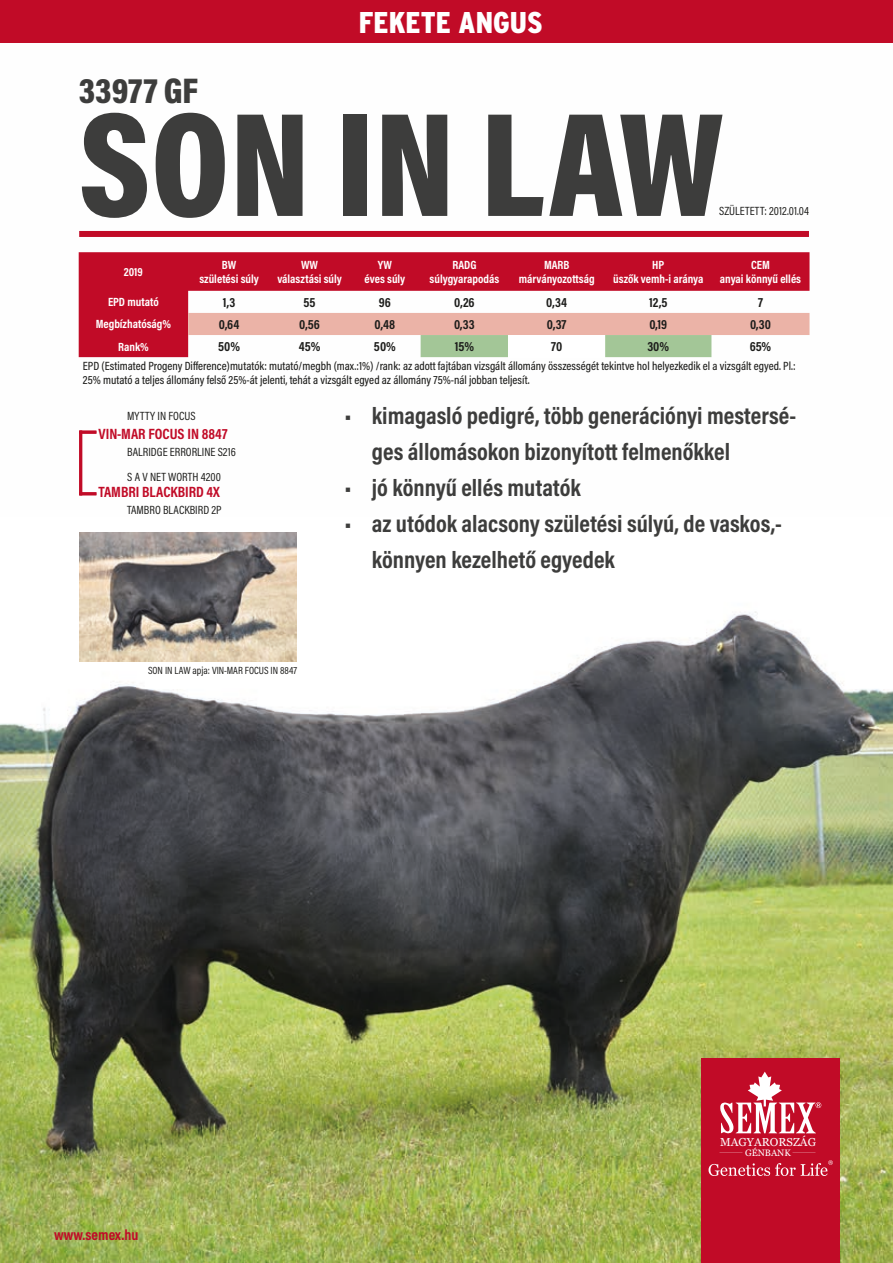
<style>
.page{position:relative;width:893px;height:1263px;background:#fff}
.page>*{position:absolute;margin:0;border:0;box-sizing:border-box;transform-origin:0 0}
.t1{font:900 150px "Acumin Pro Cond";color:#3d3d3c}
.t2{font:900 36px "Acumin Pro Cond";color:#3d3d3c}
.t3{font:900 30px "Interstate Condensed";color:#fff}
.t4{font:700 24px/36px "Acumin Pro Cond";color:#3d3d3c}
.t5{font:700 15px "Acumin Pro Cond";color:#c10b27}
.t6{font:700 13.5px "Acumin Pro Cond";letter-spacing:.005em;color:#1d1d1b}
.t7{font:500 12px/14.4px "Acumin Pro Cond";color:#1d1d1b}
.t8{font:700 12px/14.4px "Acumin Pro Cond";color:#fff;text-align:center}
.t9{font:12px/25.3px "Acumin Pro Cond";color:#1d1d1b}
.t10{font:11.55px "Georgia";color:#fff}
.t11{font:10.5px "Acumin Pro Cond";color:#1d1d1b}
.t12{font:9.3px "Georgia";color:#fff}
</style>
<div class="page">
<img style="left:0;top:252px;width:893px;height:1011px">
<div style="left:0;top:0;width:893px;height:43px;background:#c10b27"></div>
<hr style="left:79px;top:431px;width:3px;height:64px;background:#c10b27">
<hr style="left:79px;top:431px;width:17px;height:3px;background:#c10b27">
<hr style="left:79px;top:492px;width:17px;height:3px;background:#c10b27">
<img style="left:79px;top:532px;width:218px;height:129px">
<div style="left:79px;top:231px;width:730px;height:6px;background:#c10b27"></div>
<div style="left:702px;top:1059px;width:138px;height:204px;background:#c10b27"></div>
<svg style="left:720px;top:1071px;width:101px;height:62px"></svg>
<svg style="left:708px;top:1160px;width:125px;height:16px"></svg>
<svg style="left:79px;top:252px;width:730px;height:105px;fill:#c10b27"></svg>
<svg style="left:188px;top:313px;width:621px;height:44px"></svg>
<div style="left:508px;top:335px;width:97px;height:22px;background:#fff"></div>
<h2 class="t2" style="left:79px;top:67px;width:121px">33977 GF</h2>
<h3 class="t3" style="left:359px;top:6px;width:185px">FEKETE ANGUS</h3>
<h1 class="t1" style="left:79px;top:66px;width:647px">SON IN LAW</h1>
<p class="t9" style="left:719px;top:198px;width:91px">SZÜLETETT: 2012.01.04</p>
<p class="t8" style="left:124px;top:264px;width:21px">2019</p>
<p class="t8" style="left:199px;top:257px;width:61px">BW<br>születési súly</p>
<p class="t8" style="left:277px;top:257px;width:66px">WW<br>választási súly</p>
<p class="t8" style="left:365px;top:257px;width:42px">YW<br>éves súly</p>
<p class="t8" style="left:430px;top:257px;width:71px">RADG súlygyarapodás</p>
<p class="t8" style="left:519px;top:257px;width:77px">MARB márványozottság</p>
<p class="t8" style="left:613px;top:257px;width:92px">HP<br>üszők vemh-i aránya</p>
<p class="t8" style="left:720px;top:257px;width:83px">CEM<br>anyai könnyű ellés</p>
<p class="t8" style="left:108px;top:295px;width:52px">EPD mutató</p>
<p class="t6" style="left:223px;top:293px;width:14px">1,3</p>
<p class="t6" style="left:304px;top:293px;width:14px">55</p>
<p class="t6" style="left:379px;top:293px;width:14px">96</p>
<p class="t6" style="left:454px;top:293px;width:22px">0,26</p>
<p class="t6" style="left:546px;top:293px;width:22px">0,34</p>
<p class="t6" style="left:649px;top:293px;width:20px">12,5</p>
<p class="t6" style="left:758px;top:293px;width:6px">7</p>
<p class="t8" style="left:96px;top:317px;width:77px">Megbízhatóság%</p>
<p class="t6" style="left:219px;top:315px;width:22px">0,64</p>
<p class="t6" style="left:299px;top:315px;width:22px">0,56</p>
<p class="t6" style="left:374px;top:315px;width:22px">0,48</p>
<p class="t6" style="left:454px;top:315px;width:22px">0,33</p>
<p class="t6" style="left:547px;top:315px;width:21px">0,37</p>
<p class="t6" style="left:649px;top:315px;width:19px">0,19</p>
<p class="t6" style="left:750px;top:315px;width:22px">0,30</p>
<p class="t8" style="left:118px;top:339px;width:32px">Rank%</p>
<p class="t6" style="left:218px;top:337px;width:24px">50%</p>
<p class="t6" style="left:299px;top:337px;width:23px">45%</p>
<p class="t6" style="left:374px;top:337px;width:24px">50%</p>
<p class="t6" style="left:455px;top:337px;width:21px">15%</p>
<p class="t6" style="left:551px;top:337px;width:13px">70</p>
<p class="t6" style="left:647px;top:337px;width:23px">30%</p>
<p class="t6" style="left:750px;top:337px;width:23px">65%</p>
<p class="t7" style="left:83px;top:358px;width:714px">EPD (Estimated Progeny Difference)mutatók: mutató/megbh (max.:1%) /rank: az adott fajtában vizsgált állomány összességét tekintve hol helyezkedik el a vizsgált egyed. Pl.:<br>25% mutató a teljes állomány felső 25%-át jelenti, tehát a vizsgált egyed az állomány 75%-nál jobban teljesít.</p>
<p class="t9" style="left:127px;top:403px;width:70px">MYTTY IN FOCUS</p>
<p class="t9" style="left:127px;top:439px;width:110px">BALRIDGE ERRORLINE S216<br>S A V NET WORTH 4200</p>
<p class="t9" style="left:127px;top:497px;width:96px">TAMBRO BLACKBIRD 2P</p>
<p class="t5" style="left:99px;top:424px;width:130px">VIN-MAR FOCUS IN 8847</p>
<p class="t5" style="left:99px;top:482px;width:123px">TAMBRI BLACKBIRD 4X</p>
<p class="t11" style="left:148px;top:663px;width:151px">SON IN LAW apja: VIN-MAR FOCUS IN 8847</p>
<h3 class="t4" style="left:372px;top:397px;width:426px;text-indent:-27px">• kimagasló pedigré, több generációnyi mestersé&shy;ges állomásokon bizonyított felmenőkkel</h3>
<h3 class="t4" style="left:345px;top:469px;width:237px">• jó könnyű ellés mutatók</h3>
<h3 class="t4" style="left:372px;top:505px;width:411px;text-indent:-27px">• az utódok alacsony születési súlyú, de vaskos,- könnyen kezelhető egyedek</h3>
<p class="t5" style="left:54px;top:1224px;width:86px">www.semex.hu</p>
<p class="t10" style="left:720px;top:1135px;width:98px">MAGYARORSZÁG</p>
<p class="t12" style="left:745px;top:1147px;width:47px">GÉNBANK</p>
</div>
